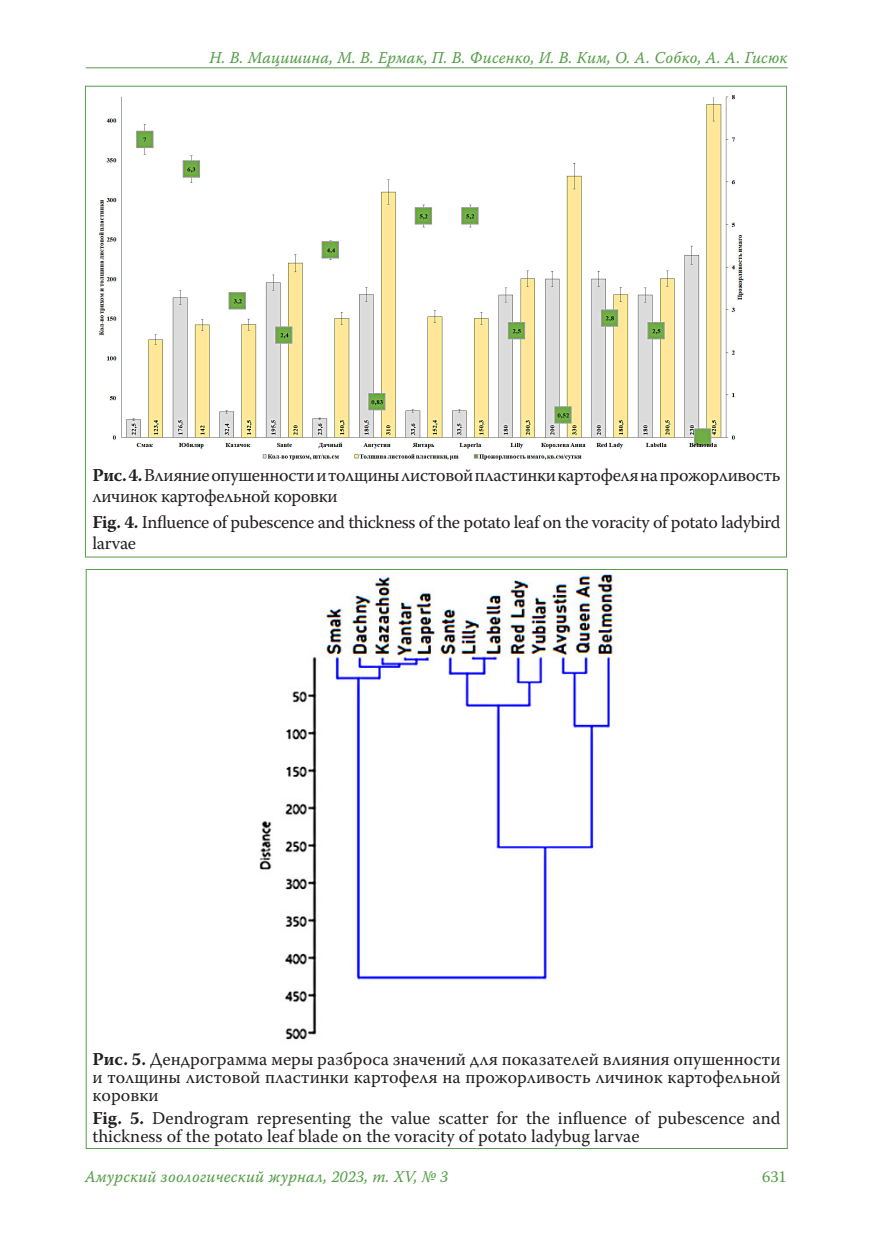
<style>
.page{position:relative;width:872px;height:1234px;background:#fff}
.page>*{position:absolute;margin:0;border:0;box-sizing:border-box;transform-origin:0 0}
.t1{font:18px/18px "Warnock Pro";letter-spacing:-.005em;color:#231f20}
.colon_left{font:16.5px "Warnock Pro It Capt";letter-spacing:.01em;color:#559d49;scale:.95 1}
.t2{font:16.5px "Warnock Pro";color:#559d49}
.s1{font-weight:700}
</style>
<div class="page">
<img style="left:98px;top:95px;width:646px;height:365px">
<img style="left:259px;top:574px;width:358px;height:466px">
<hr style="left:86px;top:67px;width:701px;height:1px;background:#559d49">
<p class="colon_left" style="left:210px;top:48px;width:610px">Н. В. Мацишина, М. В. Ермак, П. В. Фисенко, И. В. Ким, О. А. Собко, А. А. Гисюк</p>
<p class="t1" style="left:92px;top:464px;width:689px;line-height:21px"><span class="s1">Рис. 4.</span> Влияние опушенности и толщины листовой пластинки картофеля на прожорливость личинок картофельной коровки</p>
<p class="t1" style="left:92px;top:510px;width:689px;line-height:21px"><span class="s1">Fig. 4.</span> Influence of pubescence and thickness of the potato leaf on the voracity of potato ladybird larvae</p>
<p class="t1" style="left:92px;top:1049px;width:689px;text-align:justify"><span class="s1">Рис. 5.</span> Дендрограмма меры разброса значений для показателей влияния опушенности и толщины листовой пластинки картофеля на прожорливость личинок картофельной коровки</p>
<p class="t1" style="left:92px;top:1108px;width:689px"><span class="s1">Fig. 5.</span> Dendrogram representing the value scatter for the influence of pubescence and thickness of the potato leaf blade on the voracity of potato ladybug larvae</p>
<p class="colon_left" style="left:85px;top:1166px;width:384px">Амурский зоологический журнал, 2023, т. XV, № 3</p>
<p class="t2" style="left:762px;top:1166px;width:26px">631</p>
</div>
